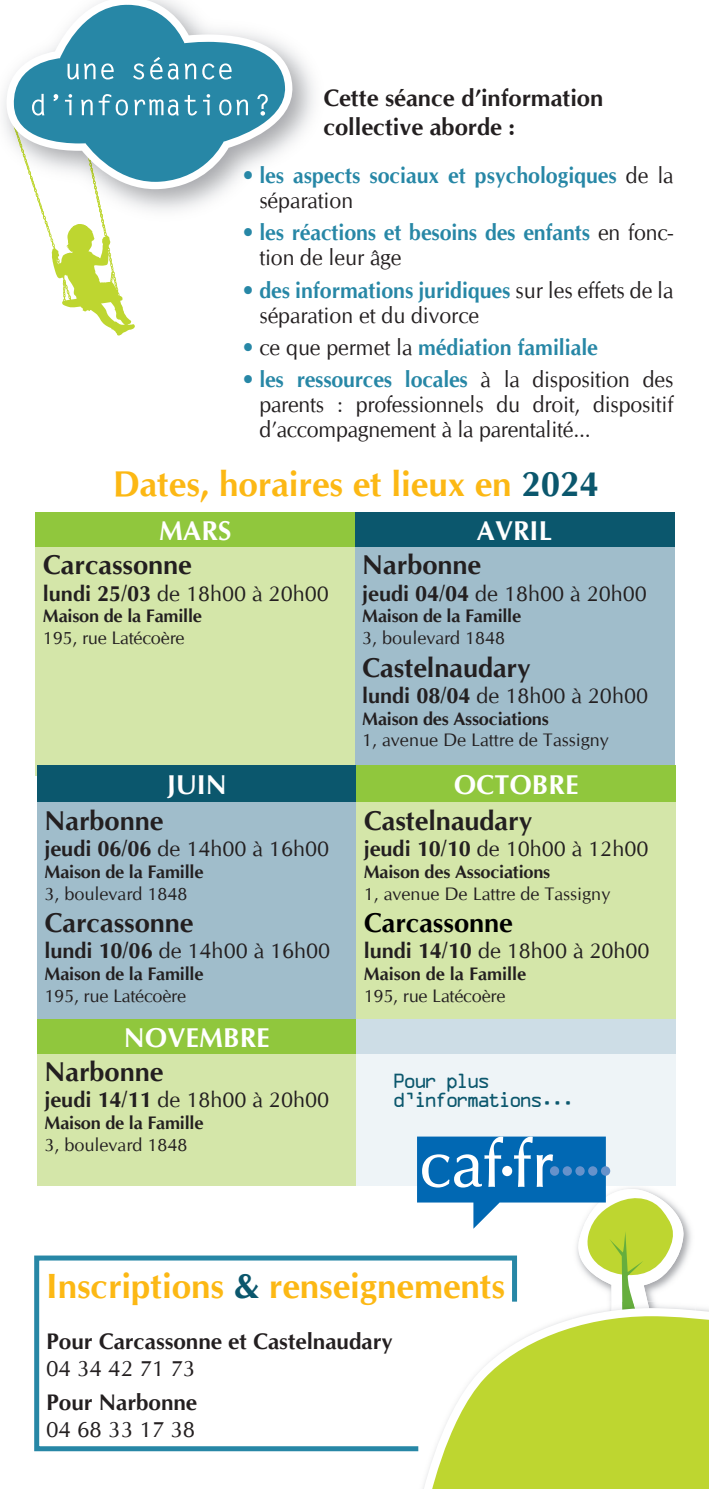
<style>
.page{position:relative;width:709px;height:1489px;background:#fff}
.page>*{position:absolute;margin:0;border:0;box-sizing:border-box;transform-origin:0 0}
.t1{font:700 35px "CG Omega";color:#fcb814}
.t2{font:700 27.25px "CG Omega";color:#231f20}
.t3{font:700 27.25px "CG Omega";color:#fff}
.t4{font:700 27.25px "CG Omega";color:#000}
.t5{font:700 23.75px/28.5px "CG Omega";color:#231f20}
.t6{font:22.5px/25px "CG Omega";letter-spacing:-.01em;color:#231f20;scale:.95 1}
.t7{font:700 22.5px/25px "CG Omega";color:#2787a6;scale:.95 1}
.t8{font:700 22.5px "CG Omega";color:#231f20}
.t9{font:22.5px "CG Omega";letter-spacing:-.01em;color:#231f20}
.t10{font:21.75px "CG Omega";color:#231f20}
.t11{font:21.75px/19px "OCRA Extended";letter-spacing:-.12em;color:#0b576d}
.t12{font:18px "CG Omega";color:#231f20}
.t13{font:700 18px "CG Omega";letter-spacing:-.01em;color:#231f20}
.s1{font-weight:400}
.s2{font-weight:400;color:#231f20}
.s3{color:#2787a6}
.s4{font-weight:700;color:#2787a6}
.s5{color:#0b576d}
.s6{font-weight:700}
</style>
<div class="page">
<div style="left:34px;top:1255px;width:483px;height:195px;background:#fff;border:5px solid #2787a6"></div>
<img style="left:685px;top:1218px;width:6px;height:43px">
<svg style="left:418px;top:1307px;width:291px;height:181px;fill:#bed630"></svg>
<svg style="left:6px;top:0;width:289px;height:189px"></svg>
<svg style="left:68px;top:63px;width:27px;height:16px"></svg>
<svg style="left:101px;top:63px;width:13px;height:16px"></svg>
<svg style="left:133px;top:63px;width:11px;height:16px"></svg>
<svg style="left:150px;top:57px;width:29px;height:23px"></svg>
<svg style="left:185px;top:63px;width:11px;height:16px"></svg>
<svg style="left:202px;top:63px;width:30px;height:16px"></svg>
<svg style="left:10px;top:94px;width:187px;height:241px"></svg>
<svg style="left:203px;top:94px;width:7px;height:21px"></svg>
<svg style="left:219px;top:99px;width:29px;height:16px"></svg>
<svg style="left:257px;top:94px;width:11px;height:22px"></svg>
<div style="left:36px;top:512px;width:319px;height:35px;background:#90c73d"></div>
<div style="left:355px;top:512px;width:319px;height:35px;background:#0b576d"></div>
<div style="left:36px;top:547px;width:319px;height:228px;background:#d4e6a9"></div>
<div style="left:355px;top:547px;width:319px;height:228px;background:#a0bdcb"></div>
<div style="left:37px;top:764px;width:319px;height:38px;background:#0b576d"></div>
<div style="left:356px;top:764px;width:319px;height:38px;background:#90c73d"></div>
<div style="left:37px;top:802px;width:319px;height:220px;background:#a0bdcb"></div>
<div style="left:356px;top:802px;width:319px;height:220px;background:#d4e6a9"></div>
<div style="left:37px;top:1019px;width:319px;height:34px;background:#90c73d"></div>
<div style="left:356px;top:1019px;width:319px;height:34px;background:#cddde6"></div>
<div style="left:37px;top:1053px;width:319px;height:132px;background:#d4e6a9"></div>
<div style="left:356px;top:1053px;width:319px;height:132px;background:#eef4f7"></div>
<svg style="left:417px;top:1136px;width:268px;height:196px"></svg>
<div style="left:502px;top:1165px;width:10px;height:11px;background:#fff;border-radius:50%"></div>
<div style="left:601px;top:1166px;width:9px;height:9px;background:#6692cb;border-radius:50%"></div>
<div style="left:575px;top:1166px;width:9px;height:9px;background:#6692cb;border-radius:50%"></div>
<div style="left:550px;top:1166px;width:9px;height:9px;background:#6692cb;border-radius:50%"></div>
<div style="left:588px;top:1166px;width:9px;height:9px;background:#6692cb;border-radius:50%"></div>
<div style="left:562px;top:1166px;width:10px;height:9px;background:#6692cb;border-radius:50%"></div>
<p class="t5" style="left:323px;top:84px;width:281px">Cette séance d’information collective aborde :</p>
<p class="t7" style="left:259px;top:163px;width:437px;text-indent:-17px"><span class="s1">•</span> les aspects sociaux et psychologiques <span class="s2">de la séparation</span></p>
<p class="t7" style="left:259px;top:220px;width:437px;text-indent:-17px">• les réactions et besoins des enfants <span class="s2">en fonc&shy;tion de leur âge</span></p>
<p class="t6" style="left:259px;top:278px;width:437px;text-indent:-17px"><span class="s3">•</span> <span class="s4">des informations juridiques</span> sur les effets de la séparation et du divorce</p>
<p class="t7" style="left:243px;top:334px;width:375px"><span class="s1">•</span> <span class="s2">ce que permet la</span> médiation familiale</p>
<p class="t6" style="left:259px;top:367px;width:437px;text-align:justify;text-indent:-17px"><span class="s3">•</span> <span class="s4">les ressources locales</span> à la disposition des parents : professionnels du droit, dispositif d’accompagnement à la parentalité...</p>
<h1 class="t1" style="left:113px;top:461px;width:487px">Dates, horaires et lieux en <span class="s5">2024</span></h1>
<p class="t3" style="left:159px;top:513px;width:74px">MARS</p>
<p class="t3" style="left:477px;top:513px;width:77px">AVRIL</p>
<p class="t2" style="left:43px;top:548px;width:150px">Carcassonne</p>
<p class="t10" style="left:43px;top:580px;width:287px"><span class="s6">lundi 25/03</span> de 18h00 à 20h00</p>
<p class="t13" style="left:43px;top:604px;width:160px">Maison de la Famille</p>
<p class="t12" style="left:43px;top:627px;width:143px">195, rue Latécoère</p>
<p class="t2" style="left:362px;top:548px;width:120px">Narbonne</p>
<p class="t10" style="left:362px;top:580px;width:286px"><span class="s6">jeudi 04/04</span> de 18h00 à 20h00</p>
<p class="t13" style="left:362px;top:604px;width:160px">Maison de la Famille</p>
<p class="t12" style="left:362px;top:627px;width:144px">3, boulevard 1848</p>
<p class="t2" style="left:362px;top:650px;width:170px">Castelnaudary</p>
<p class="t10" style="left:362px;top:682px;width:287px"><span class="s6">lundi 08/04</span> de 18h00 à 20h00</p>
<p class="t13" style="left:362px;top:707px;width:188px">Maison des Associations</p>
<p class="t12" style="left:362px;top:729px;width:248px">1, avenue De Lattre de Tassigny</p>
<p class="t3" style="left:167px;top:767px;width:62px">JUIN</p>
<p class="t3" style="left:454px;top:767px;width:126px">OCTOBRE</p>
<p class="t2" style="left:44px;top:803px;width:120px">Narbonne</p>
<p class="t10" style="left:44px;top:835px;width:286px"><span class="s6">jeudi 06/06</span> de 14h00 à 16h00</p>
<p class="t13" style="left:44px;top:860px;width:160px">Maison de la Famille</p>
<p class="t12" style="left:44px;top:882px;width:144px">3, boulevard 1848</p>
<p class="t2" style="left:44px;top:905px;width:150px">Carcassonne</p>
<p class="t10" style="left:44px;top:937px;width:287px"><span class="s6">lundi 10/06</span> de 14h00 à 16h00</p>
<p class="t13" style="left:44px;top:962px;width:160px">Maison de la Famille</p>
<p class="t12" style="left:44px;top:984px;width:143px">195, rue Latécoère</p>
<p class="t3" style="left:124px;top:1019px;width:147px">NOVEMBRE</p>
<p class="t2" style="left:44px;top:1054px;width:120px">Narbonne</p>
<p class="t10" style="left:44px;top:1086px;width:286px"><span class="s6">jeudi 14/11</span> de 18h00 à 20h00</p>
<p class="t13" style="left:44px;top:1111px;width:160px">Maison de la Famille</p>
<p class="t12" style="left:44px;top:1133px;width:144px">3, boulevard 1848</p>
<p class="t2" style="left:364px;top:803px;width:170px">Castelnaudary</p>
<p class="t10" style="left:364px;top:835px;width:286px"><span class="s6">jeudi 10/10</span> de 10h00 à 12h00</p>
<p class="t13" style="left:364px;top:860px;width:188px">Maison des Associations</p>
<p class="t12" style="left:364px;top:882px;width:248px">1, avenue De Lattre de Tassigny</p>
<p class="t4" style="left:364px;top:905px;width:150px">Carcassonne</p>
<p class="t10" style="left:364px;top:937px;width:287px"><span class="s6">lundi 14/10</span> de 18h00 à 20h00</p>
<p class="t13" style="left:364px;top:962px;width:164px">Maison de la Famille</p>
<p class="t12" style="left:364px;top:984px;width:143px">195, rue Latécoère</p>
<p class="t11" style="left:392px;top:1071px;width:183px">Pour plus d’informations...</p>
<h1 class="t1" style="left:46px;top:1263px;width:460px">Inscriptions <span class="s5">&amp;</span> renseignements</h1>
<p class="t8" style="left:46px;top:1326px;width:348px">Pour Carcassonne et Castelnaudary</p>
<p class="t9" style="left:46px;top:1354px;width:151px">04 34 42 71 73</p>
<p class="t8" style="left:46px;top:1387px;width:152px">Pour Narbonne</p>
<p class="t9" style="left:46px;top:1415px;width:151px">04 68 33 17 38</p>
</div>
